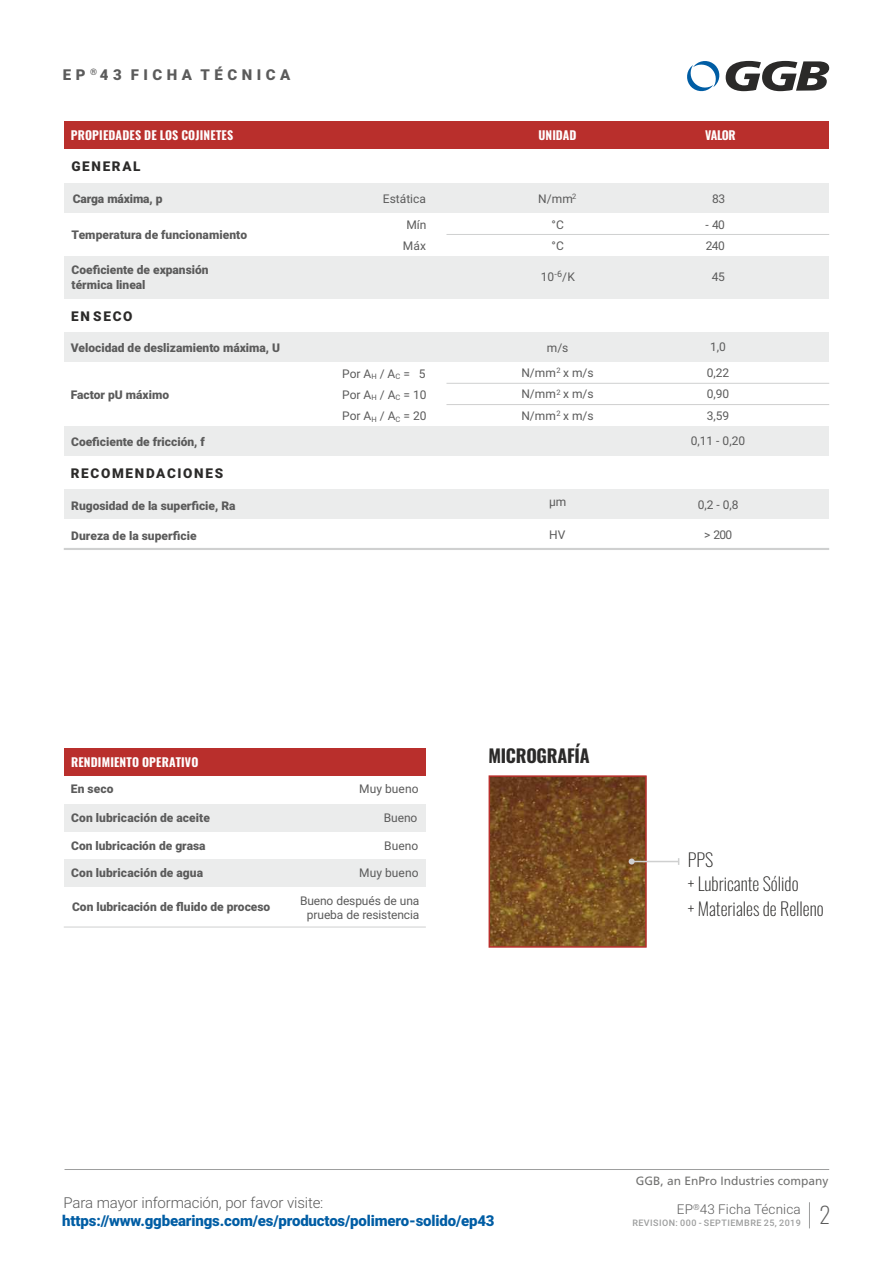
<style>
.page{position:relative;width:893px;height:1263px;background:#fff}
.page>*{position:absolute;margin:0;border:0;box-sizing:border-box;transform-origin:0 0}
.t1{font:200 22.5px "Oswald";color:#5b5b5b}
.t2{font:200 18px/24.5px "Oswald";color:#2b2a29}
.t3{font:700 18px "Oswald";letter-spacing:-.015em;color:#2b2a29}
.t4{font:900 15px "Roboto";letter-spacing:-.01em;color:#005da4}
.t5{font:300 15px "Roboto";letter-spacing:-.01em;color:#5b5b5b}
.t6{font:900 15px "Roboto";letter-spacing:.3em;color:#5b5b5b}
.t7{font:900 13.5px "Roboto";letter-spacing:.125em;color:#2b2a29}
.t8{font:300 13.5px "Roboto";letter-spacing:.01em;color:#5b5b5b}
.t9{font:900 12px/15px "Roboto";color:#5b5b5b}
.t10{font:12px/21.3px "Roboto";color:#5b5b5b}
.t11{font:700 12px "Oswald";letter-spacing:.015em;color:#fefefe}
.t12{font:12px "Frutiger";color:#727271}
.t13{font:500 9px "Roboto";letter-spacing:.05em;color:#9d9e9e}
.t14{font:9px "Roboto";color:#5b5b5b}
.t15{font:900 9px "Roboto";color:#5b5b5b}
.t16{font:300 8.25px "Roboto";color:#5b5b5b}
.t17{font:7.5px "Roboto";color:#5b5b5b}
</style>
<div class="page">
<hr style="left:65px;top:1169px;width:764px;height:1px;background:#9d9e9e">
<svg style="left:809px;top:1202px;width:1px;height:26px"></svg>
<svg style="left:687px;top:60px;width:142px;height:32px"></svg>
<div style="left:64px;top:121px;width:765px;height:28px;background:#b92f2c"></div>
<div style="left:64px;top:489px;width:764px;height:30px;background:#ebecec"></div>
<div style="left:64px;top:426px;width:764px;height:30px;background:#ebecec"></div>
<div style="left:64px;top:332px;width:764px;height:30px;background:#ebecec"></div>
<div style="left:64px;top:183px;width:764px;height:30px;background:#ebecec"></div>
<hr style="left:446px;top:234px;width:383px;height:1px;background:#cfd0d0">
<div style="left:64px;top:256px;width:764px;height:42px;background:#ebecec"></div>
<hr style="left:446px;top:383px;width:383px;height:1px;background:#cfd0d0">
<hr style="left:446px;top:404px;width:383px;height:1px;background:#cfd0d0">
<hr style="left:64px;top:548px;width:765px;height:2px;background:#cfd0d0">
<img style="left:492px;top:778px;width:152px;height:167px">
<div style="left:489px;top:775px;width:158px;height:173px;border:2px solid #b92f2c"></div>
<hr style="left:632px;top:861px;width:47px;height:1px;background:#cfd0d0">
<svg style="left:629px;top:858px;width:6px;height:6px"></svg>
<div style="left:64px;top:859px;width:362px;height:28px;background:#ebecec"></div>
<div style="left:64px;top:804px;width:362px;height:27px;background:#ebecec"></div>
<div style="left:64px;top:748px;width:362px;height:28px;background:#b92f2c"></div>
<hr style="left:64px;top:927px;width:362px;height:1px;background:#cfd0d0">
<p class="t6" style="left:63px;top:69px;width:229px">EP 43 FICHA TÉCNICA</p>
<p class="t15" style="left:90px;top:69px;width:9px">®</p>
<p class="t11" style="left:71px;top:127px;width:164px">PROPIEDADES DE LOS COJINETES</p>
<p class="t7" style="left:71px;top:161px;width:71px">GENERAL</p>
<p class="t9" style="left:73px;top:192px;width:91px">Carga máxima, p</p>
<p class="t10" style="left:383px;top:189px;width:45px">Estática</p>
<p class="t9" style="left:72px;top:228px;width:177px">Temperatura de funcionamiento</p>
<p class="t9" style="left:72px;top:264px;width:139px">Coeficiente de expansión térmica lineal</p>
<p class="t10" style="left:403px;top:215px;width:25px">Mín<br>Máx</p>
<p class="t7" style="left:71px;top:310px;width:63px">EN SECO</p>
<p class="t9" style="left:71px;top:342px;width:211px">Velocidad de deslizamiento máxima, U</p>
<p class="t9" style="left:71px;top:389px;width:100px">Factor pU máximo</p>
<p class="t9" style="left:71px;top:435px;width:135px">Coeficiente de fricción, f</p>
<p class="t7" style="left:71px;top:468px;width:154px">RECOMENDACIONES</p>
<p class="t9" style="left:71px;top:499px;width:166px">Rugosidad de la superficie, Ra</p>
<p class="t9" style="left:71px;top:529px;width:127px">Dureza de la superficie</p>
<p class="t10" style="left:342px;top:364px;width:85px">Por A<sub>H</sub> / A<sub>C</sub> = 5</p>
<p class="t10" style="left:342px;top:385px;width:86px">Por A<sub>H</sub> / A<sub>C</sub> = 10</p>
<p class="t10" style="left:342px;top:406px;width:86px">Por A<sub>H</sub> / A<sub>C</sub> = 20</p>
<p class="t11" style="left:539px;top:127px;width:39px">UNIDAD</p>
<p class="t11" style="left:705px;top:127px;width:32px">VALOR</p>
<p class="t10" style="left:538px;top:189px;width:36px">N/mm</p>
<p class="t17" style="left:572px;top:193px;width:6px">2</p>
<p class="t10" style="left:551px;top:215px;width:14px">°C °C</p>
<p class="t14" style="left:554px;top:270px;width:9px">-6</p>
<p class="t10" style="left:541px;top:267px;width:36px">10 /K</p>
<p class="t10" style="left:547px;top:338px;width:23px">m/s</p>
<p class="t10" style="left:521px;top:363px;width:74px">N/mm<sup>2</sup> x m/s</p>
<p class="t10" style="left:521px;top:406px;width:74px">N/mm<sup>2</sup> x m/s</p>
<p class="t10" style="left:521px;top:385px;width:74px">N/mm<sup>2</sup> x m/s</p>
<p class="t10" style="left:549px;top:493px;width:19px">μm</p>
<p class="t10" style="left:549px;top:526px;width:18px">HV</p>
<p class="t10" style="left:712px;top:189px;width:14px">83</p>
<p class="t10" style="left:705px;top:215px;width:21px">- 40<br>240</p>
<p class="t10" style="left:712px;top:268px;width:14px">45</p>
<p class="t10" style="left:710px;top:338px;width:17px">1,0</p>
<p class="t10" style="left:707px;top:385px;width:24px">0,90</p>
<p class="t10" style="left:691px;top:431px;width:56px">0,11 - 0,20</p>
<p class="t10" style="left:707px;top:363px;width:24px">0,22</p>
<p class="t10" style="left:707px;top:406px;width:24px">3,59</p>
<p class="t10" style="left:698px;top:495px;width:42px">0,2 - 0,8</p>
<p class="t10" style="left:704px;top:526px;width:30px">&gt; 200</p>
<p class="t11" style="left:71px;top:754px;width:129px">RENDIMIENTO OPERATIVO</p>
<p class="t9" style="left:71px;top:782px;width:44px">En seco</p>
<p class="t9" style="left:71px;top:811px;width:140px">Con lubricación de aceite</p>
<p class="t9" style="left:71px;top:839px;width:136px">Con lubricación de grasa</p>
<p class="t9" style="left:71px;top:867px;width:133px">Con lubricación de agua</p>
<p class="t9" style="left:72px;top:901px;width:200px">Con lubricación de fluido de proceso</p>
<p class="t10" style="left:359px;top:779px;width:61px">Muy bueno</p>
<p class="t10" style="left:384px;top:808px;width:35px">Bueno</p>
<p class="t10" style="left:384px;top:836px;width:36px">Bueno</p>
<p class="t10" style="left:359px;top:864px;width:61px">Muy bueno</p>
<p class="t10" style="left:300px;top:895px;width:121px;line-height:14.4px;text-align:center">Bueno después de una prueba de resistencia</p>
<h2 class="t3" style="left:488px;top:744px;width:103px">MICROGRAFÍA</h2>
<h2 class="t2" style="left:688px;top:847px;width:137px">PPS<br>+ Lubricante Sólido<br>+ Materiales de Relleno</h2>
<p class="t12" style="left:636px;top:1176px;width:194px">GGB, an EnPro Industries company</p>
<p class="t5" style="left:64px;top:1197px;width:261px">Para mayor información, por favor visite:</p>
<p class="t4" style="left:62px;top:1215px;width:434px">https://www.ggbearings.com/es/productos/polimero-solido/ep43</p>
<p class="t16" style="left:693px;top:1204px;width:8px">®</p>
<p class="t8" style="left:677px;top:1204px;width:125px">EP 43 Ficha Técnica</p>
<p class="t13" style="left:632px;top:1219px;width:170px">REVISION: 000 - SEPTIEMBRE 25, 2019</p>
<h1 class="t1" style="left:820px;top:1200px;width:13px">2</h1>
</div>
